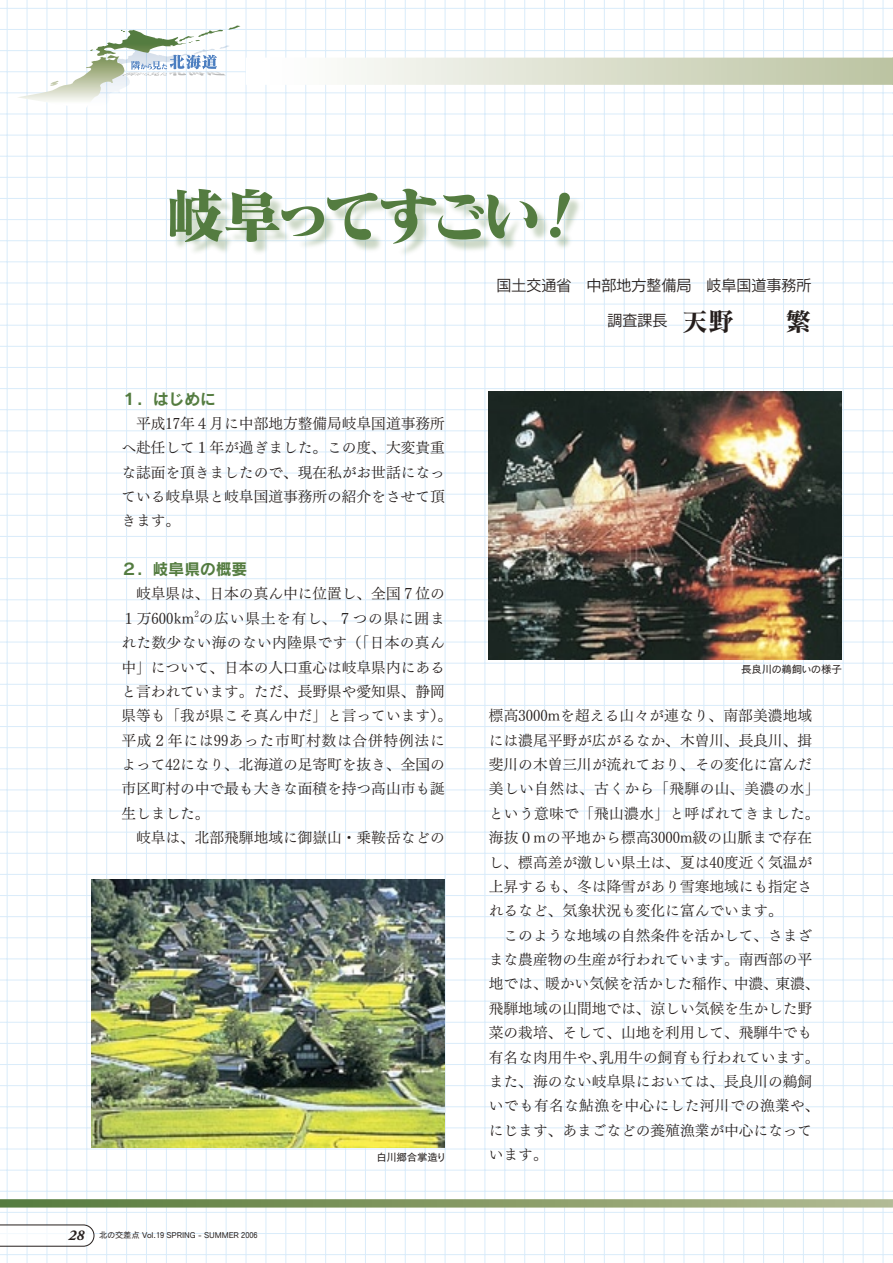
<style>
.page{position:relative;width:893px;height:1263px;background:#fff}
.page>*{position:absolute;margin:0;border:0;box-sizing:border-box;transform-origin:0 0}
.t1{font:60px "Matisse Pro EB";letter-spacing:-.14em;color:#547c40}
.t2{font:25.8px "Matisse Pro B";color:#251e1c}
.t3{font:15.75px "Rodin Pro B";color:#547c40}
.t4{font:15px "New Rodin Pro M";color:#251e1c}
.t5{font:14.7px/24.3px "Tsuku Min Pro R";color:#251e1c}
.t6{font:10.5px "Cezanne Pro M";letter-spacing:-.035em;color:#251e1c}
.t7{font:8.55px "Tsuku Min Pro R";color:#251e1c}
.t8{font:8.25px "Cezanne Pro M";letter-spacing:-.01em;color:#251e1c}
.s1{font-family:"Adobe Garamond Pro";font-weight:700;font-style:italic;font-size:15px}
</style>
<div class="page">
<hr style="left:0;top:8px;width:893px;height:1px;background:#daecfa">
<hr style="left:0;top:29px;width:893px;height:1px;background:#daecfa">
<hr style="left:0;top:50px;width:893px;height:1px;background:#daecfa">
<hr style="left:0;top:71px;width:893px;height:1px;background:#daecfa">
<hr style="left:0;top:93px;width:893px;height:1px;background:#daecfa">
<hr style="left:0;top:114px;width:893px;height:1px;background:#daecfa">
<hr style="left:0;top:135px;width:893px;height:1px;background:#daecfa">
<hr style="left:0;top:156px;width:893px;height:1px;background:#daecfa">
<hr style="left:0;top:177px;width:893px;height:1px;background:#daecfa">
<hr style="left:0;top:198px;width:893px;height:1px;background:#daecfa">
<hr style="left:0;top:219px;width:893px;height:1px;background:#daecfa">
<hr style="left:0;top:240px;width:893px;height:1px;background:#daecfa">
<hr style="left:0;top:262px;width:893px;height:1px;background:#daecfa">
<hr style="left:0;top:283px;width:893px;height:1px;background:#daecfa">
<hr style="left:0;top:304px;width:893px;height:1px;background:#daecfa">
<hr style="left:0;top:325px;width:893px;height:1px;background:#daecfa">
<hr style="left:0;top:346px;width:893px;height:1px;background:#daecfa">
<hr style="left:0;top:367px;width:893px;height:1px;background:#daecfa">
<hr style="left:0;top:388px;width:893px;height:1px;background:#daecfa">
<hr style="left:0;top:409px;width:893px;height:1px;background:#daecfa">
<hr style="left:0;top:431px;width:893px;height:1px;background:#daecfa">
<hr style="left:0;top:452px;width:893px;height:1px;background:#daecfa">
<hr style="left:0;top:473px;width:893px;height:1px;background:#daecfa">
<hr style="left:0;top:494px;width:893px;height:1px;background:#daecfa">
<hr style="left:0;top:515px;width:893px;height:1px;background:#daecfa">
<hr style="left:0;top:536px;width:893px;height:1px;background:#daecfa">
<hr style="left:0;top:557px;width:893px;height:1px;background:#daecfa">
<hr style="left:0;top:578px;width:893px;height:1px;background:#daecfa">
<hr style="left:0;top:599px;width:893px;height:1px;background:#daecfa">
<hr style="left:0;top:621px;width:893px;height:1px;background:#daecfa">
<hr style="left:0;top:642px;width:893px;height:1px;background:#daecfa">
<hr style="left:0;top:663px;width:893px;height:1px;background:#daecfa">
<hr style="left:0;top:684px;width:893px;height:1px;background:#daecfa">
<hr style="left:0;top:705px;width:893px;height:1px;background:#daecfa">
<hr style="left:0;top:726px;width:893px;height:1px;background:#daecfa">
<hr style="left:0;top:747px;width:893px;height:1px;background:#daecfa">
<hr style="left:0;top:768px;width:893px;height:1px;background:#daecfa">
<hr style="left:0;top:790px;width:893px;height:1px;background:#daecfa">
<hr style="left:0;top:811px;width:893px;height:1px;background:#daecfa">
<hr style="left:0;top:832px;width:893px;height:1px;background:#daecfa">
<hr style="left:0;top:853px;width:893px;height:1px;background:#daecfa">
<hr style="left:0;top:874px;width:893px;height:1px;background:#daecfa">
<hr style="left:0;top:895px;width:893px;height:1px;background:#daecfa">
<hr style="left:0;top:916px;width:893px;height:1px;background:#daecfa">
<hr style="left:0;top:937px;width:893px;height:1px;background:#daecfa">
<hr style="left:0;top:959px;width:893px;height:1px;background:#daecfa">
<hr style="left:0;top:980px;width:893px;height:1px;background:#daecfa">
<hr style="left:0;top:1001px;width:893px;height:1px;background:#daecfa">
<hr style="left:0;top:1022px;width:893px;height:1px;background:#daecfa">
<hr style="left:0;top:1043px;width:893px;height:1px;background:#daecfa">
<hr style="left:0;top:1064px;width:893px;height:1px;background:#daecfa">
<hr style="left:0;top:1085px;width:893px;height:1px;background:#daecfa">
<hr style="left:0;top:1106px;width:893px;height:1px;background:#daecfa">
<hr style="left:0;top:1127px;width:893px;height:1px;background:#daecfa">
<hr style="left:0;top:1149px;width:893px;height:1px;background:#daecfa">
<hr style="left:0;top:1170px;width:893px;height:1px;background:#daecfa">
<hr style="left:0;top:1191px;width:893px;height:1px;background:#daecfa">
<hr style="left:0;top:1212px;width:893px;height:1px;background:#daecfa">
<hr style="left:0;top:1233px;width:893px;height:1px;background:#daecfa">
<hr style="left:0;top:1254px;width:893px;height:1px;background:#daecfa">
<hr style="left:883px;top:0;width:1px;height:1263px;background:#daecfa">
<hr style="left:863px;top:0;width:1px;height:1263px;background:#daecfa">
<hr style="left:843px;top:0;width:1px;height:1263px;background:#daecfa">
<hr style="left:823px;top:0;width:1px;height:1263px;background:#daecfa">
<hr style="left:803px;top:0;width:1px;height:1263px;background:#daecfa">
<hr style="left:783px;top:0;width:1px;height:1263px;background:#daecfa">
<hr style="left:763px;top:0;width:1px;height:1263px;background:#daecfa">
<hr style="left:743px;top:0;width:1px;height:1263px;background:#daecfa">
<hr style="left:723px;top:0;width:1px;height:1263px;background:#daecfa">
<hr style="left:704px;top:0;width:1px;height:1263px;background:#daecfa">
<hr style="left:684px;top:0;width:1px;height:1263px;background:#daecfa">
<hr style="left:664px;top:0;width:1px;height:1263px;background:#daecfa">
<hr style="left:644px;top:0;width:1px;height:1263px;background:#daecfa">
<hr style="left:624px;top:0;width:1px;height:1263px;background:#daecfa">
<hr style="left:604px;top:0;width:1px;height:1263px;background:#daecfa">
<hr style="left:584px;top:0;width:1px;height:1263px;background:#daecfa">
<hr style="left:564px;top:0;width:1px;height:1263px;background:#daecfa">
<hr style="left:544px;top:0;width:1px;height:1263px;background:#daecfa">
<hr style="left:524px;top:0;width:1px;height:1263px;background:#daecfa">
<hr style="left:505px;top:0;width:1px;height:1263px;background:#daecfa">
<hr style="left:485px;top:0;width:1px;height:1263px;background:#daecfa">
<hr style="left:465px;top:0;width:1px;height:1263px;background:#daecfa">
<hr style="left:445px;top:0;width:1px;height:1263px;background:#daecfa">
<hr style="left:425px;top:0;width:1px;height:1263px;background:#daecfa">
<hr style="left:405px;top:0;width:1px;height:1263px;background:#daecfa">
<hr style="left:385px;top:0;width:1px;height:1263px;background:#daecfa">
<hr style="left:365px;top:0;width:1px;height:1263px;background:#daecfa">
<hr style="left:345px;top:0;width:1px;height:1263px;background:#daecfa">
<hr style="left:325px;top:0;width:1px;height:1263px;background:#daecfa">
<hr style="left:305px;top:0;width:1px;height:1263px;background:#daecfa">
<hr style="left:286px;top:0;width:1px;height:1263px;background:#daecfa">
<hr style="left:266px;top:0;width:1px;height:1263px;background:#daecfa">
<hr style="left:246px;top:0;width:1px;height:1263px;background:#daecfa">
<hr style="left:226px;top:0;width:1px;height:1263px;background:#daecfa">
<hr style="left:206px;top:0;width:1px;height:1263px;background:#daecfa">
<hr style="left:186px;top:0;width:1px;height:1263px;background:#daecfa">
<hr style="left:166px;top:0;width:1px;height:1263px;background:#daecfa">
<hr style="left:146px;top:0;width:1px;height:1263px;background:#daecfa">
<hr style="left:126px;top:0;width:1px;height:1263px;background:#daecfa">
<hr style="left:106px;top:0;width:1px;height:1263px;background:#daecfa">
<hr style="left:87px;top:0;width:1px;height:1263px;background:#daecfa">
<hr style="left:67px;top:0;width:1px;height:1263px;background:#daecfa">
<hr style="left:47px;top:0;width:1px;height:1263px;background:#daecfa">
<hr style="left:27px;top:0;width:1px;height:1263px;background:#daecfa">
<hr style="left:7px;top:0;width:1px;height:1263px;background:#daecfa">
<hr style="left:892px;top:0;width:1px;height:1263px;background:#daecfa">
<svg style="left:17px;top:26px;width:223px;height:84px"></svg>
<div style="left:246px;top:58px;width:647px;height:27px;background:linear-gradient(to right,#fff,#bbc3a1)"></div>
<svg style="left:0;top:1199px;width:893px;height:8px;background:#869c69"></svg>
<svg style="left:892px;top:58px;width:1px;height:27px"></svg>
<div style="left:172px;top:191px;width:411px;height:66px;background:#547c40;opacity:.3"></div>
<img style="left:92px;top:879px;width:353px;height:268px">
<img style="left:489px;top:391px;width:353px;height:269px">
<svg style="left:0;top:1224px;width:94px;height:23px"></svg>
<svg style="left:549px;top:191px;width:22px;height:48px"></svg>
<h1 class="t1" style="left:165px;top:175px;width:378px">岐阜ってすごい</h1>
<p class="t4" style="left:496px;top:273px;width:316px">国土交通省　中部地方整備局　岐阜国道事務所</p>
<h2 class="t2" style="left:607px;top:304px;width:206px"><sup>調査課長</sup> 天野　　繁</h2>
<p class="t3" style="left:121px;top:388px;width:96px">１．はじめに</p>
<p class="t5" style="left:121px;top:409px;width:325px;text-align:justify">　平成17年４月に中部地方整備局岐阜国道事務所へ赴任して１年が過ぎました。この度、大変貴重な誌面を頂きましたので、現在私がお世話になっている岐阜県と岐阜国道事務所の紹介をさせて頂きます。</p>
<p class="t3" style="left:121px;top:559px;width:127px">２．岐阜県の概要</p>
<p class="t5" style="left:121px;top:580px;width:325px">　岐阜県は、日本の真ん中に位置し、全国７位の<br>１万600km の広い県土を有し、７つの県に囲ま</p>
<p class="t7" style="left:194px;top:606px;width:6px">2</p>
<p class="t5" style="left:121px;top:629px;width:332px">れた数少ない海のない内陸県です（「日本の真ん中」について、日本の人口重心は岐阜県内にあると言われています。ただ、長野県や愛知県、静岡県等も「我が県こそ真ん中だ」と言っています）。平成２年には99あった市町村数は合併特例法によって42になり、北海道の足寄町を抜き、全国の市区町村の中で最も大きな面積を持つ高山市も誕生しました。<br>　岐阜は、北部飛騨地域に御嶽山・乗鞍岳などの</p>
<p class="t8" style="left:69px;top:1230px;width:190px"><span class="s1">28</span> 北の交差点 Vol.19 SPRING - SUMMER 2006</p>
<p class="t6" style="left:376px;top:1150px;width:72px">白川郷合掌造り</p>
<p class="t6" style="left:741px;top:662px;width:102px">長良川の鵜飼いの様子</p>
<p class="t5" style="left:489px;top:702px;width:332px">標高3000mを超える山々が連なり、南部美濃地域には濃尾平野が広がるなか、木曽川、長良川、揖斐川の木曽三川が流れており、その変化に富んだ美しい自然は、古くから「飛騨の山、美濃の水」という意味で「飛山濃水」と呼ばれてきました。海抜０mの平地から標高3000m級の山脈まで存在し、標高差が激しい県土は、夏は40度近く気温が上昇するも、冬は降雪があり雪寒地域にも指定されるなど、気象状況も変化に富んでいます。<br>　このような地域の自然条件を活かして、さまざまな農産物の生産が行われています。南西部の平地では、暖かい気候を活かした稲作、中濃、東濃、飛騨地域の山間地では、涼しい気候を生かした野菜の栽培、そして、山地を利用して、飛騨牛でも有名な肉用牛や、乳用牛の飼育も行われています。また、海のない岐阜県においては、長良川の鵜飼いでも有名な鮎漁を中心にした河川での漁業や、にじます、あまごなどの養殖漁業が中心になっています。</p>
</div>
